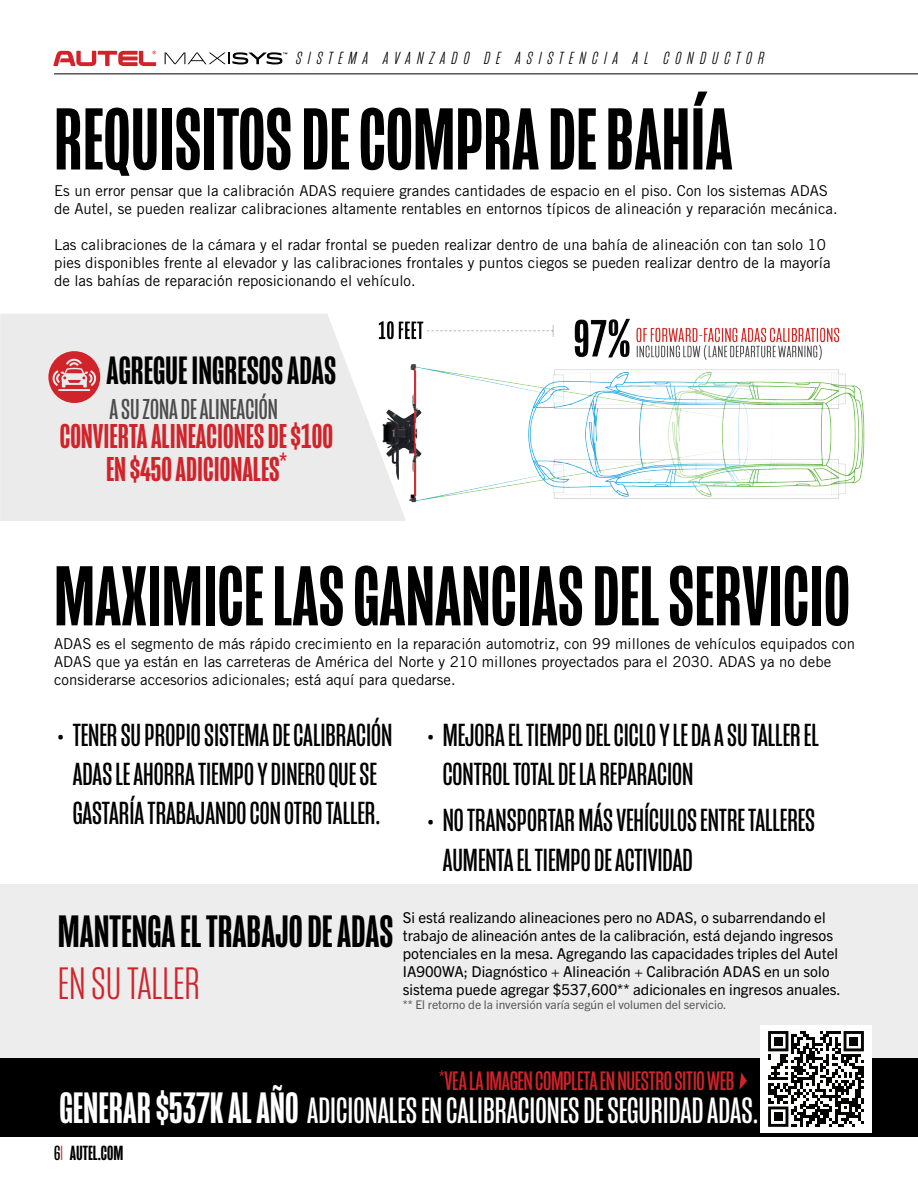
<style>
.page{position:relative;width:918px;height:1188px;background:#fff}
.page>*{position:absolute;margin:0;border:0;box-sizing:border-box;transform-origin:0 0}
.t1{font:500 90px "Mongoose";color:#000}
.t2{font:500 87px "Mongoose";color:#000}
.t3{font:500 46.5px "Mongoose";color:#000}
.t4{font:300 46.5px "Mongoose";color:#d1232a}
.t5{font:500 40.5px "Mongoose";color:#000}
.t6{font:37.5px "Mongoose";color:#fff}
.t7{font:500 35.25px/33.5px "Mongoose";color:#d1232a;text-align:center}
.t8{font:32.7px/39.3px "Mongoose";color:#000}
.t9{font:29.4px "Mongoose";color:#4c4c4c}
.t10{font:27.3px "Mongoose";letter-spacing:-.01em;color:#d1232a}
.t11{font:500 21px "Mongoose";color:#000}
.t12{font:italic 300 18px "Mongoose";letter-spacing:.34em;color:#000}
.t13{font:15px/18px "Trade Gothic LT Std";color:#000}
.t14{font:15px/18px "Trade Gothic Next LT Pro";color:#000}
.t15{font:12px "Trade Gothic Next LT Pro";color:#575757}
.s1{font-weight:500;font-size:45px}
.s2{font-weight:400}
.s3{font-weight:300;color:#d1232a}
</style>
<div class="page">
<div style="left:0;top:885px;width:918px;height:174px;background:#ededed"></div>
<div style="left:0;top:314px;width:373px;height:207px;background:#ebebeb"></div>
<svg style="left:165px;top:52px;width:122px;height:12px"></svg>
<svg style="left:53px;top:51px;width:103px;height:15px"></svg>
<hr style="left:54px;top:73px;width:864px;height:1px;background:#000">
<img style="left:373px;top:318px;width:492px;height:203px">
<svg style="left:48px;top:351px;width:52px;height:52px;background:#db767a"></svg>
<div style="left:0;top:1059px;width:918px;height:78px;background:#000"></div>
<div style="left:760px;top:1025px;width:112px;height:107px;background:#fff"></div>
<svg style="left:768px;top:1031px;width:96px;height:96px"></svg>
<svg style="left:739px;top:1072px;width:8px;height:18px"></svg>
<p class="t12" style="left:296px;top:48px;width:470px">SISTEMA AVANZADO DE ASISTENCIA AL CONDUCTOR</p>
<h1 class="t1" style="left:54px;top:88px;width:680px">REQUISITOS DE COMPRA DE BAHÍA</h1>
<p class="t13" style="left:54px;top:181px;width:785px">Es un error pensar que la calibración ADAS requiere grandes cantidades de espacio en el piso. Con los sistemas ADAS de Autel, se pueden realizar calibraciones altamente rentables en entornos típicos de alineación y reparación mecánica.</p>
<p class="t13" style="left:54px;top:235px;width:778px">Las calibraciones de la cámara y el radar frontal se pueden realizar dentro de una bahía de alineación con tan solo 10 pies disponibles frente al elevador y las calibraciones frontales y puntos ciegos se pueden realizar dentro de la mayoría de las bahías de reparación reposicionando el vehículo.</p>
<h3 class="t5" style="left:107px;top:347px;width:231px">AGREGUE INGRESOS ADAS</h3>
<h3 class="t9" style="left:110px;top:392px;width:170px">A SU ZONA DE ALINEACIÓN</h3>
<h3 class="t7" style="left:60px;top:420px;width:275px">CONVIERTA ALINEACIONES DE $100<br>EN $450 ADICIONALES<sup>*</sup></h3>
<h2 class="t2" style="left:54px;top:547px;width:798px">MAXIMICE LAS GANANCIAS DEL SERVICIO</h2>
<p class="t13" style="left:54px;top:634px;width:803px">ADAS es el segmento de más rápido crecimiento en la reparación automotriz, con 99 millones de vehículos equipados con<br>ADAS que ya están en las carreteras de América del Norte y 210 millones proyectados para el 2030. ADAS ya no debe considerarse accesorios adicionales; está aquí para quedarse.</p>
<h3 class="t8" style="left:443px;top:716px;width:378px;text-indent:-17px">• MEJORA EL TIEMPO DEL CICLO Y LE DA A SU TALLER EL<br>CONTROL TOTAL DE LA REPARACION</h3>
<h3 class="t8" style="left:443px;top:801px;width:374px;text-indent:-17px">• NO TRANSPORTAR MÁS VEHÍCULOS ENTRE TALLERES<br>AUMENTA EL TIEMPO DE ACTIVIDAD</h3>
<h3 class="t8" style="left:56px;top:716px;width:338px;text-align:center">• TENER SU PROPIO SISTEMA DE CALIBRACIÓN<br>ADAS LE AHORRA TIEMPO Y DINERO QUE SE<br>GASTARÍA TRABAJANDO CON OTRO TALLER.</h3>
<h3 class="t3" style="left:58px;top:905px;width:337px">MANTENGA EL TRABAJO DE ADAS</h3>
<h3 class="t4" style="left:58px;top:956px;width:144px">EN SU TALLER</h3>
<p class="t14" style="left:403px;top:907px;width:439px">Si está realizando alineaciones pero no ADAS, o subarrendando el trabajo de alineación antes de la calibración, está dejando ingresos potenciales en la mesa. Agregando las capacidades triples del Autel IA900WA; Diagnóstico + Alineación + Calibración ADAS en un solo sistema puede agregar $537,600** adicionales en ingresos anuales.</p>
<p class="t15" style="left:403px;top:997px;width:325px">** El retorno de la inversión varía según el volumen del servicio.</p>
<h3 class="t10" style="left:439px;top:1065px;width:296px"><sup>*</sup>VEA LA IMAGEN COMPLETA EN NUESTRO SITIO WEB</h3>
<h3 class="t6" style="left:59px;top:1089px;width:701px"><span class="s1">GENERAR $537K AL AÑO</span> ADICIONALES EN CALIBRACIONES DE SEGURIDAD ADAS.</h3>
<h3 class="t11" style="left:54px;top:1141px;width:71px"><span class="s2">6</span><span class="s3">I</span> AUTEL.COM</h3>
</div>
